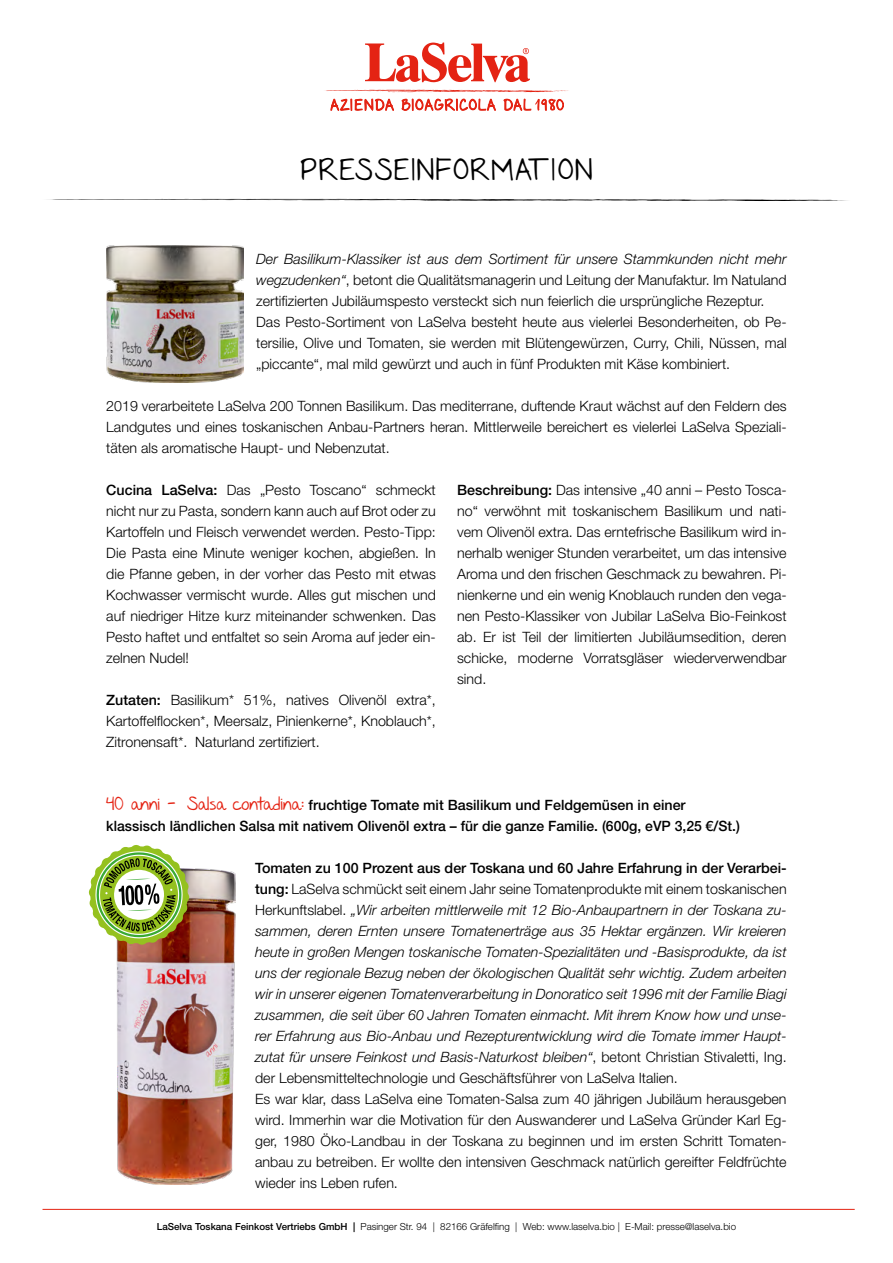
<style>
.page{position:relative;width:893px;height:1263px;background:#fff}
.page>*{position:absolute;margin:0;border:0;box-sizing:border-box;transform-origin:0 0}
.t1{font:24px "Nothing You Could Say";letter-spacing:.065em;color:#000}
.t2{font:300 14.25px/21px "Helvetica Neue LT Std";color:#000;text-align:justify}
.t3{font:italic 300 14.25px/21px "Helvetica Neue LT Std";color:#000}
.t4{font:500 14.25px/21px "Helvetica Neue LT Std";color:#000}
.t5{font:300 9.75px "Helvetica Neue LT Std";color:#000}
.s1{font-style:italic}
.s2{font-weight:500}
.s3{font-family:"Nothing You Could Say";font-weight:400;font-size:15px;color:#e42313}
.s4{font-weight:500;font-style:normal}
.s5{font-style:normal}
</style>
<div class="page">
<svg style="left:48px;top:199px;width:800px;height:2px"></svg>
<svg style="left:325px;top:43px;width:244px;height:68px"></svg>
<hr style="left:43px;top:1209px;width:812px;height:1px;background:#e42313">
<img style="left:116px;top:868px;width:120px;height:316px">
<img style="left:107px;top:245px;width:136px;height:138px">
<svg style="left:88px;top:845px;width:102px;height:100px"></svg>
<h1 class="t1" style="left:300px;top:151px;width:294px">PRESSEINFORMATION</h1>
<p class="t2" style="left:256px;top:248px;width:532px;text-align:left"><span class="s1">Der Basilikum-Klassiker ist aus dem Sortiment für unsere Stammkunden nicht mehr wegzudenken“</span>, betont die Qualitätsmanagerin und Leitung der Manufaktur. Im Natuland zertifizierten Jubiläumspesto versteckt sich nun feierlich die ursprüngliche Rezeptur.<br>Das Pesto-Sortiment von LaSelva besteht heute aus vielerlei Besonderheiten, ob Pe&shy;tersilie, Olive und Tomaten, sie werden mit Blütengewürzen, Curry, Chili, Nüssen, mal „piccante“, mal mild gewürzt und auch in fünf Produkten mit Käse kombiniert.</p>
<p class="t2" style="left:106px;top:395px;width:682px">2019 verarbeitete LaSelva 200 Tonnen Basilikum. Das mediterrane, duftende Kraut wächst auf den Feldern des Landgutes und eines toskanischen Anbau-Partners heran. Mittlerweile bereichert es vielerlei LaSelva Speziali&shy;täten als aromatische Haupt- und Nebenzutat.</p>
<p class="t2" style="left:106px;top:479px;width:331px"><span class="s2">Cucina LaSelva:</span> Das „Pesto Toscano“ schmeckt nicht nur zu Pasta, sondern kann auch auf Brot oder zu Kartoffeln und Fleisch verwendet werden. Pesto-Tipp:<br>Die Pasta eine Minute weniger kochen, abgießen. In die Pfanne geben, in der vorher das Pesto mit etwas Kochwasser vermischt wurde. Alles gut mischen und auf niedriger Hitze kurz miteinander schwenken. Das Pesto haftet und entfaltet so sein Aroma auf jeder ein&shy;zelnen Nudel!</p>
<p class="t2" style="left:106px;top:689px;width:331px"><span class="s2">Zutaten:</span> Basilikum* 51%, natives Olivenöl extra*, Kartoffelflocken*, Meersalz, Pinienkerne*, Knoblauch*, Zitronensaft*. Naturland zertifiziert.</p>
<p class="t2" style="left:457px;top:479px;width:331px"><span class="s2">Beschreibung:</span> Das intensive „40 anni – Pesto Tosca&shy;no“ verwöhnt mit toskanischem Basilikum und nati&shy;vem Olivenöl extra. Das erntefrische Basilikum wird in&shy;nerhalb weniger Stunden verarbeitet, um das intensive Aroma und den frischen Geschmack zu bewahren. Pi&shy;nienkerne und ein wenig Knoblauch runden den vega&shy;nen Pesto-Klassiker von Jubilar LaSelva Bio-Feinkost ab. Er ist Teil der limitierten Jubiläumsedition, deren schicke, moderne Vorratsgläser wiederverwendbar sind.</p>
<p class="t4" style="left:106px;top:794px;width:635px"><span class="s3">40 anni – Salsa contadina:</span> fruchtige Tomate mit Basilikum und Feldgemüsen in einer klassisch ländlichen Salsa mit nativem Olivenöl extra – für die ganze Familie. (600g, eVP 3,25 €/St.)</p>
<p class="t3" style="left:255px;top:857px;width:533px"><span class="s4">Tomaten zu 100 Prozent aus der Toskana und 60 Jahre Erfahrung in der Verarbei&shy;tung:</span> <span class="s5">LaSelva schmückt seit einem Jahr seine Tomatenprodukte mit einem toskanischen Herkunftslabel.</span> „Wir arbeiten mittlerweile mit 12 Bio-Anbaupartnern in der Toskana zu&shy;sammen, deren Ernten unsere Tomatenerträge aus 35 Hektar ergänzen. Wir kreieren heute in großen Mengen toskanische Tomaten-Spezialitäten und -Basisprodukte, da ist uns der regionale Bezug neben der ökologischen Qualität sehr wichtig. Zudem arbeiten wir in unserer eigenen Tomatenverarbeitung in Donoratico seit 1996 mit der Familie Biagi zusammen, die seit über 60 Jahren Tomaten einmacht. Mit ihrem Know how und unse&shy;rer Erfahrung aus Bio-Anbau und Rezepturentwicklung wird die Tomate immer Haupt&shy;zutat für unsere Feinkost und Basis-Naturkost bleiben“<span class="s5">, betont Christian Stivaletti, Ing. der Lebensmitteltechnologie und Geschäftsführer von LaSelva Italien.<br>Es war klar, dass LaSelva eine Tomaten-Salsa zum 40 jährigen Jubiläum herausgeben wird. Immerhin war die Motivation für den Auswanderer und LaSelva Gründer Karl Eg&shy;ger, 1980 Öko-Landbau in der Toskana zu beginnen und im ersten Schritt Tomaten&shy;anbau zu betreiben. Er wollte den intensiven Geschmack natürlich gereifter Feldfrüchte wieder ins Leben rufen.</span></p>
<p class="t5" style="left:157px;top:1221px;width:581px"><span class="s2">LaSelva Toskana Feinkost Vertriebs GmbH |</span> Pasinger Str. 94 | 82166 Gräfelfing | Web: www.laselva.bio | E-Mail: presse@laselva.bio</p>
</div>
